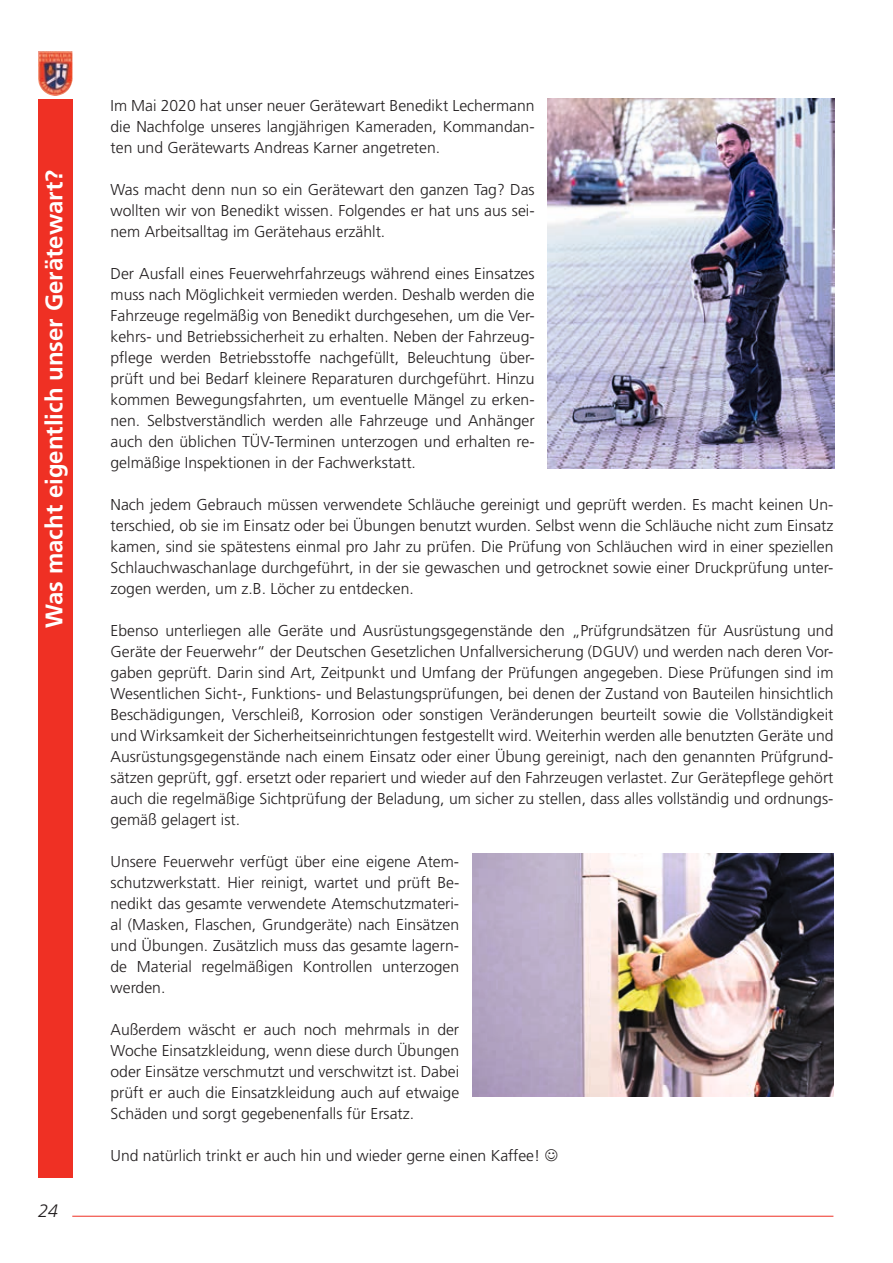
<style>
.page{position:relative;width:893px;height:1263px;background:#fff}
.page>*{position:absolute;margin:0;border:0;box-sizing:border-box;transform-origin:0 0}
.t1{font:700 24px "Frutiger LT Std";color:#fff}
.t2{font:italic 300 18px "Frutiger LT Std";color:#231f20}
.t3{font:300 15.75px/21px "Frutiger LT Std";color:#231f20;text-align:justify}
</style>
<div class="page">
<div style="left:38px;top:51px;width:34px;height:1127px;background:#ef3024"></div>
<div style="left:36px;top:48px;width:38px;height:51px;background:#fff"></div>
<img style="left:38px;top:51px;width:34px;height:45px">
<hr style="left:72px;top:1216px;width:761px;height:1px;background:#ef3024">
<img style="left:547px;top:99px;width:287px;height:369px">
<img style="left:472px;top:853px;width:361px;height:243px">
<h1 class="t1" style="left:40px;top:628px;width:459px;rotate:-90deg">Was macht eigentlich unser Gerätewart?</h1>
<p class="t2" style="left:38px;top:1200px;width:22px">24</p>
<p class="t3" style="left:111px;top:95px;width:426px">Im Mai 2020 hat unser neuer Gerätewart Benedikt Lechermann die Nachfolge unseres langjährigen Kameraden, Kommandan&shy;ten und Gerätewarts Andreas Karner angetreten.</p>
<p class="t3" style="left:111px;top:179px;width:426px">Was macht denn nun so ein Gerätewart den ganzen Tag? Das wollten wir von Benedikt wissen. Folgendes er hat uns aus sei&shy;nem Arbeitsalltag im Gerätehaus erzählt.</p>
<p class="t3" style="left:111px;top:263px;width:426px">Der Ausfall eines Feuerwehrfahrzeugs während eines Einsatzes muss nach Möglichkeit vermieden werden. Deshalb werden die Fahrzeuge regelmäßig von Benedikt durchgesehen, um die Ver&shy;kehrs- und Betriebssicherheit zu erhalten. Neben der Fahrzeug&shy;pflege werden Betriebsstoffe nachgefüllt, Beleuchtung über&shy;prüft und bei Bedarf kleinere Reparaturen durchgeführt. Hinzu kommen Bewegungsfahrten, um eventuelle Mängel zu erken&shy;nen. Selbstverständlich werden alle Fahrzeuge und Anhänger auch den üblichen TÜV-Terminen unterzogen und erhalten re&shy;gelmäßige Inspektionen in der Fachwerkstatt.</p>
<p class="t3" style="left:111px;top:494px;width:724px">Nach jedem Gebrauch müssen verwendete Schläuche gereinigt und geprüft werden. Es macht keinen Un&shy;terschied, ob sie im Einsatz oder bei Übungen benutzt wurden. Selbst wenn die Schläuche nicht zum Einsatz kamen, sind sie spätestens einmal pro Jahr zu prüfen. Die Prüfung von Schläuchen wird in einer speziellen Schlauchwaschanlage durchgeführt, in der sie gewaschen und getrocknet sowie einer Druckprüfung unter&shy;zogen werden, um z.B. Löcher zu entdecken.</p>
<p class="t3" style="left:111px;top:620px;width:724px">Ebenso unterliegen alle Geräte und Ausrüstungsgegenstände den „Prüfgrundsätzen für Ausrüstung und Geräte der Feuerwehr“ der Deutschen Gesetzlichen Unfallversicherung (DGUV) und werden nach deren Vor&shy;gaben geprüft. Darin sind Art, Zeitpunkt und Umfang der Prüfungen angegeben. Diese Prüfungen sind im Wesentlichen Sicht-, Funktions- und Belastungsprüfungen, bei denen der Zustand von Bauteilen hinsichtlich Beschädigungen, Verschleiß, Korrosion oder sonstigen Veränderungen beurteilt sowie die Vollständigkeit und Wirksamkeit der Sicherheitseinrichtungen festgestellt wird. Weiterhin werden alle benutzten Geräte und Ausrüstungsgegenstände nach einem Einsatz oder einer Übung gereinigt, nach den genannten Prüfgrund&shy;sätzen geprüft, ggf. ersetzt oder repariert und wieder auf den Fahrzeugen verlastet. Zur Gerätepflege gehört auch die regelmäßige Sichtprüfung der Beladung, um sicher zu stellen, dass alles vollständig und ordnungs&shy;gemäß gelagert ist.</p>
<p class="t3" style="left:111px;top:851px;width:350px">Unsere Feuerwehr verfügt über eine eigene Atem&shy;schutzwerkstatt. Hier reinigt, wartet und prüft Be&shy;nedikt das gesamte verwendete Atemschutzmateri&shy;al (Masken, Flaschen, Grundgeräte) nach Einsätzen und Übungen. Zusätzlich muss das gesamte lagern&shy;de Material regelmäßigen Kontrollen unterzogen werden.</p>
<p class="t3" style="left:111px;top:1019px;width:350px">Außerdem wäscht er auch noch mehrmals in der Woche Einsatzkleidung, wenn diese durch Übungen oder Einsätze verschmutzt und verschwitzt ist. Dabei prüft er auch die Einsatzkleidung auch auf etwaige Schäden und sorgt gegebenenfalls für Ersatz.</p>
<p class="t3" style="left:111px;top:1145px;width:431px">Und natürlich trinkt er auch hin und wieder gerne einen Kaffee!</p>
</div>
